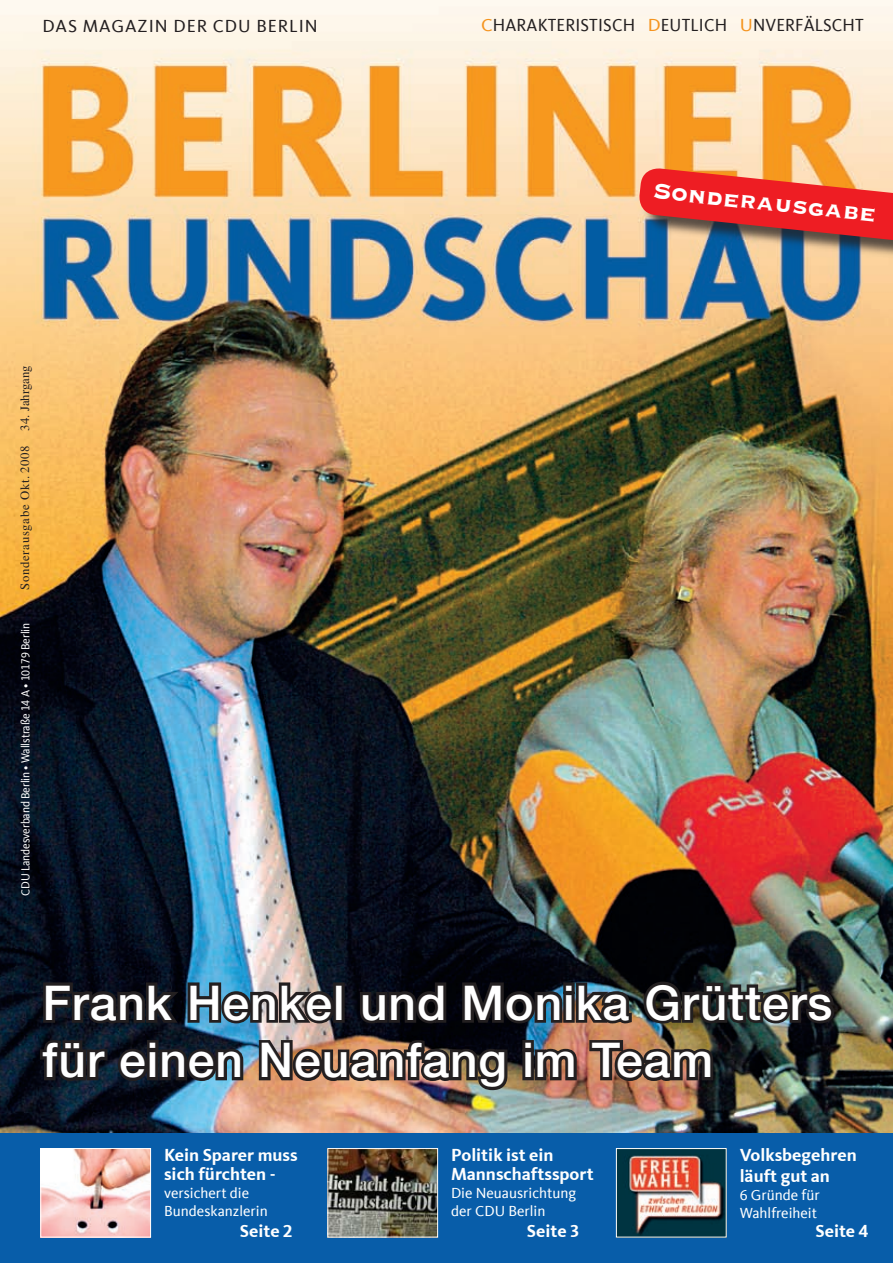
<style>
.page{position:relative;width:893px;height:1263px;background:#fff}
.page>*{position:absolute;margin:0;border:0;box-sizing:border-box;transform-origin:0 0}
.t1{font:500 48px/57.6px "Helvetica Neue";letter-spacing:.02em;color:#fff}
.t2{font:700 28.35px "Copperplate";color:#fff;scale:.95 1}
.t3{font:700 18px/19.5px "CDU Kievit Tab";color:#fff}
.t4{font:18px "CDU Kievit Tab";letter-spacing:.01em;color:#231f20;scale:.95 1}
.t5{font:18px "CDU Kievit Tab";letter-spacing:.05em;color:#231f20}
.t6{font:15px/18px "CDU Kievit Tab";color:#fff}
.t7{font:12.75px "Times";letter-spacing:.05em;color:#231f20}
.t8{font:12.75px "Times";color:#231f20}
.t9{font:12px "CDU Kievit Tab";letter-spacing:-.01em;color:#fff;scale:.94 1}
.s1{color:#f5941e}
</style>
<div class="page">
<img style="left:0;top:0;width:893px;height:1133px">
<div style="left:0;top:1133px;width:893px;height:130px;background:#085da9"></div>
<img style="left:42px;top:1150px;width:107px;height:85px">
<div style="left:40px;top:1148px;width:111px;height:89px;border:1px solid #fff"></div>
<svg style="left:40px;top:979px;width:298px;height:47px;background:#2f353d"></svg>
<div style="left:333px;top:982px;width:12px;height:41px;border:6px solid #231f20"></div>
<svg style="left:357px;top:979px;width:92px;height:47px;background:#141318"></svg>
<img style="left:459px;top:979px;width:378px;height:47px">
<svg style="left:37px;top:1037px;width:209px;height:47px;background:#1d232c"></svg>
<img style="left:256px;top:1037px;width:254px;height:56px">
<svg style="left:519px;top:1037px;width:61px;height:46px;background:#55423d"></svg>
<img style="left:586px;top:1037px;width:130px;height:47px">
<img style="left:329px;top:1150px;width:107px;height:85px">
<div style="left:327px;top:1148px;width:111px;height:89px;border:1px solid #fff"></div>
<img style="left:618px;top:1150px;width:107px;height:85px">
<div style="left:616px;top:1148px;width:111px;height:89px;border:1px solid #fff"></div>
<div style="left:640px;top:169px;width:253px;height:93px;background:#231f20;opacity:.75"></div>
<svg style="left:638px;top:167px;width:255px;height:76px;background:#d34c44"></svg>
<p class="t5" style="left:42px;top:16px;width:277px">Das Magazin der CDU Berlin</p>
<p class="t4" style="left:481px;top:15px;width:404px"><span class="s1">C</span>harakteristisch <span class="s1">d</span>eutlich <span class="s1">u</span>nverfälscht</p>
<h2 class="t2" style="left:655px;top:173px;width:237px;rotate:6deg">Sonderausgabe</h2>
<p class="t8" style="left:18px;top:430px;width:67px;rotate:-90deg">34. Jahrgang</p>
<p class="t7" style="left:18px;top:589px;width:145px;rotate:-90deg">Sonderausgabe Okt. 2008</p>
<p class="t9" style="left:19px;top:896px;width:292px;rotate:-90deg">CDU Landesverband Berlin • Wallstraße 14 A • 10179 Berlin</p>
<h1 class="t1" style="left:43px;top:973px;width:791px">Frank Henkel und Monika Grütters für einen Neuanfang im Team</h1>
<p class="t3" style="left:164px;top:1145px;width:135px">Kein Sparer muss sich fürchten -</p>
<p class="t6" style="left:164px;top:1184px;width:105px">versichert die<br>Bundeskanzlerin</p>
<p class="t3" style="left:240px;top:1221px;width:54px">Seite 2</p>
<p class="t3" style="left:451px;top:1145px;width:144px">Politik ist ein<br>Mannschaftssport</p>
<p class="t6" style="left:451px;top:1184px;width:127px">Die Neuaus-richtung der CDU Berlin</p>
<p class="t3" style="left:527px;top:1221px;width:54px">Seite 3</p>
<p class="t3" style="left:740px;top:1144px;width:118px;line-height:21.6px">Volksbegehren läuft gut an</p>
<p class="t6" style="left:740px;top:1186px;width:81px">6 Gründe für<br>Wahlfreiheit</p>
<p class="t3" style="left:815px;top:1221px;width:54px">Seite 4</p>
</div>
